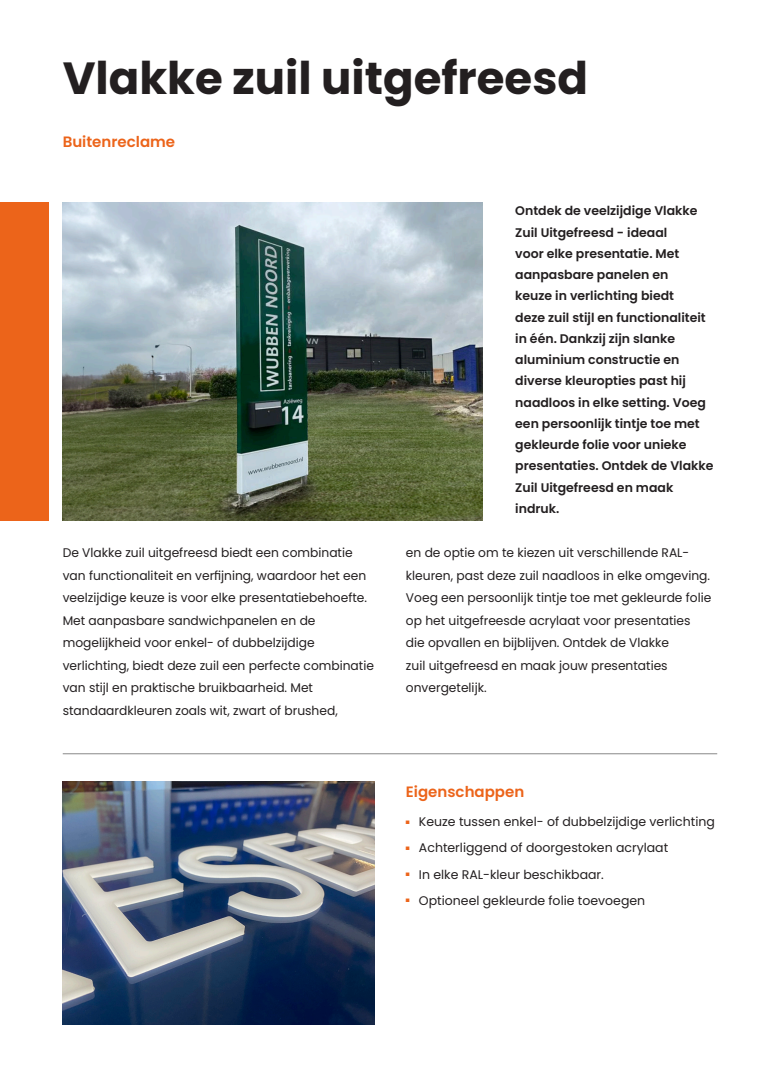
<style>
.page{position:relative;width:780px;height:1088px;background:#fff}
.page>*{position:absolute;margin:0;border:0;box-sizing:border-box;transform-origin:0 0}
.t1{font:700 45px "Poppins";color:#231f20}
.t2{font:600 15px "Poppins";color:#ec641a}
.t3{font:12.5px/22.5px "Poppins";color:#231f20}
.t4{font:600 12.5px/21.2px "Poppins";color:#231f20}
.t5{font:5px "Zapf Dingbats ITC";color:#ec641a}
</style>
<div class="page">
<img style="left:63px;top:782px;width:311px;height:242px">
<div style="left:0;top:202px;width:49px;height:319px;background:#ec641a"></div>
<img style="left:63px;top:202px;width:419px;height:319px">
<hr style="left:63px;top:753px;width:654px;height:1px;background:#a0a0a0">
<p class="t1" style="left:63px;top:52px;width:527px">Vlakke zuil uitgefreesd</p>
<p class="t2" style="left:63px;top:133px;width:114px">Buitenreclame</p>
<p class="t4" style="left:515px;top:200px;width:200px">Ontdek de veelzijdige Vlakke<br>Zuil Uitgefreesd - ideaal<br>voor elke presentatie. Met aanpasbare panelen en<br>keuze in verlichting biedt<br>deze zuil stijl en functionaliteit in één. Dankzij zijn slanke aluminium constructie en diverse kleuropties past hij naadloos in elke setting. Voeg een persoonlijk tintje toe met gekleurde folie voor unieke presentaties. Ontdek de Vlakke<br>Zuil Uitgefreesd en maak indruk.</p>
<p class="t3" style="left:63px;top:541px;width:313px">De Vlakke zuil uitgefreesd biedt een combinatie van functionaliteit en verfijning, waardoor het een veelzijdige keuze is voor elke presentatiebehoefte.<br>Met aanpasbare sandwichpanelen en de mogelijkheid voor enkel- of dubbelzijdige verlichting, biedt deze zuil een perfecte combinatie van stijl en praktische bruikbaarheid. Met standaardkleuren zoals wit, zwart of brushed,</p>
<p class="t3" style="left:406px;top:541px;width:307px">en de optie om te kiezen uit verschillende RAL&shy;kleuren, past deze zuil naadloos in elke omgeving.<br>Voeg een persoonlijk tintje toe met gekleurde folie op het uitgefreesde acrylaat voor presentaties die opvallen en bijblijven. Ontdek de Vlakke<br>zuil uitgefreesd en maak jouw presentaties onvergetelijk.</p>
<p class="t2" style="left:406px;top:783px;width:120px">Eigenschappen</p>
<p class="t5" style="left:406px;top:819px;width:5px">■</p>
<p class="t3" style="left:419px;top:810px;width:297px">Keuze tussen enkel- of dubbelzijdige verlichting</p>
<p class="t5" style="left:406px;top:846px;width:5px">■</p>
<p class="t3" style="left:419px;top:837px;width:251px">Achterliggend of doorgestoken acrylaat</p>
<p class="t5" style="left:406px;top:872px;width:5px">■</p>
<p class="t3" style="left:419px;top:863px;width:186px">In elke RAL-kleur beschikbaar.</p>
<p class="t5" style="left:406px;top:898px;width:5px">■</p>
<p class="t3" style="left:419px;top:889px;width:228px">Optioneel gekleurde folie toevoegen</p>
</div>
